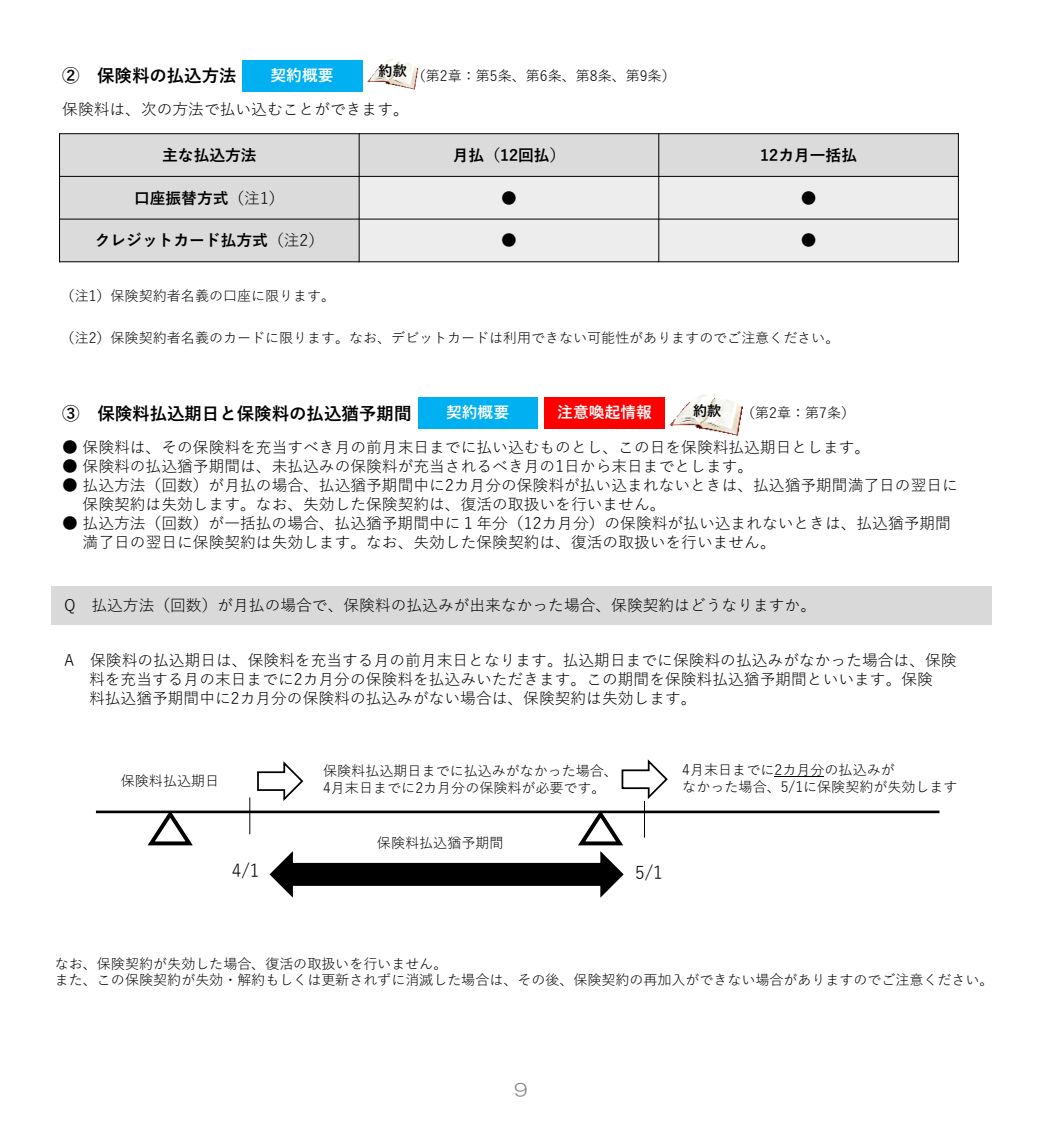
<style>
.page{position:relative;width:1042px;height:1141px;background:#fff}
.page>*{position:absolute;margin:0;border:0;box-sizing:border-box;transform-origin:0 0}
.t1{font:700 17.5px "Yu Gothic";color:#000}
.t2{font:17.5px "Yu Gothic";color:#000}
.t3{font:17.5px "HG Maru Gothic MPRO";color:#898989}
.t4{font:15.75px/18.9px "Yu Gothic";color:#000}
.t5{font:700 15.75px "Yu Gothic";color:#000}
.t6{font:700 15.75px "Yu Gothic";color:#fff}
.t7{font:14px/16.8px "Yu Gothic";color:#000}
.t8{font:700 14px "Yu Gothic";color:#000}
.s1{font-weight:400}
</style>
<div class="page">
<div style="left:418px;top:397px;width:119px;height:31px;background:#00b0f0"></div>
<div style="left:544px;top:397px;width:120px;height:32px;background:#f00"></div>
<div style="left:52px;top:586px;width:940px;height:39px;background:#d9d9d9"></div>
<hr style="left:96px;top:811px;width:843px;height:2px;background:#000">
<hr style="left:249px;top:797px;width:1px;height:37px;background:#000">
<svg style="left:146px;top:810px;width:50px;height:36px"></svg>
<svg style="left:256px;top:759px;width:413px;height:139px"></svg>
<hr style="left:774px;top:776px;width:50px;height:1px;background:#000">
<div style="left:242px;top:60px;width:120px;height:31px;background:#00b0f0"></div>
<div style="left:60px;top:134px;width:299px;height:42px;background:#dbdbdb"></div>
<div style="left:359px;top:134px;width:300px;height:42px;background:#dbdbdb"></div>
<div style="left:659px;top:134px;width:299px;height:42px;background:#dbdbdb"></div>
<div style="left:60px;top:176px;width:299px;height:43px;background:#dbdbdb"></div>
<div style="left:359px;top:176px;width:300px;height:43px;background:#ededed"></div>
<div style="left:659px;top:176px;width:299px;height:43px;background:#ededed"></div>
<div style="left:60px;top:219px;width:299px;height:43px;background:#dbdbdb"></div>
<div style="left:359px;top:219px;width:300px;height:43px;background:#ededed"></div>
<div style="left:659px;top:219px;width:299px;height:43px;background:#ededed"></div>
<hr style="left:359px;top:133px;width:1px;height:129px;background:#000">
<hr style="left:658px;top:133px;width:1px;height:129px;background:#000">
<hr style="left:59px;top:176px;width:900px;height:1px;background:#000">
<hr style="left:59px;top:219px;width:900px;height:1px;background:#000">
<hr style="left:59px;top:261px;width:900px;height:1px;background:#000">
<hr style="left:59px;top:133px;width:1px;height:129px;background:#000">
<hr style="left:958px;top:133px;width:1px;height:129px;background:#000">
<hr style="left:59px;top:133px;width:900px;height:1px;background:#000">
<img style="left:367px;top:59px;width:51px;height:31px">
<img style="left:670px;top:394px;width:73px;height:42px">
<p class="t8" style="left:379px;top:63px;width:30px">約款</p>
<p class="t1" style="left:62px;top:66px;width:176px">② 保険料の払込方法</p>
<p class="t6" style="left:271px;top:66px;width:64px">契約概要</p>
<p class="t7" style="left:412px;top:66px;width:266px">（第2章：第5条、第6条、第8条、第9条）</p>
<p class="t4" style="left:62px;top:98px;width:348px">保険料は、次の方法で払い込むことができます。</p>
<p class="t5" style="left:162px;top:146px;width:96px">主な払込方法</p>
<p class="t5" style="left:453px;top:146px;width:114px">月払（12回払）</p>
<p class="t5" style="left:760px;top:146px;width:98px">12カ月一括払</p>
<p class="t5" style="left:134px;top:189px;width:152px">口座振替方式<span class="s1">（注1）</span></p>
<p class="t4" style="left:501px;top:186px;width:17px">●</p>
<p class="t4" style="left:801px;top:186px;width:17px">●</p>
<p class="t5" style="left:95px;top:232px;width:231px">クレジットカード払方式<span class="s1">（注2）</span></p>
<p class="t4" style="left:501px;top:229px;width:17px">●</p>
<p class="t4" style="left:801px;top:229px;width:17px">●</p>
<p class="t7" style="left:61px;top:285px;width:276px">（注1）保険契約者名義の口座に限ります。</p>
<p class="t7" style="left:61px;top:328px;width:780px">（注2）保険契約者名義のカードに限ります。なお、デビットカードは利用できない可能性がありますのでご注意ください。</p>
<p class="t8" style="left:693px;top:403px;width:30px">約款</p>
<p class="t7" style="left:741px;top:403px;width:116px">（第2章：第7条）</p>
<p class="t1" style="left:62px;top:404px;width:351px">③ 保険料払込期日と保険料の払込猶予期間</p>
<p class="t6" style="left:446px;top:403px;width:65px">契約概要</p>
<p class="t6" style="left:557px;top:403px;width:96px">注意喚起情報</p>
<p class="t4" style="left:62px;top:436px;width:809px">● 保険料は、その保険料を充当すべき月の前月末日までに払い込むものとし、この日を保険料払込期日とします。</p>
<p class="t4" style="left:62px;top:455px;width:692px">● 保険料の払込猶予期間は、未払込みの保険料が充当されるべき月の1日から末日までとします。</p>
<p class="t4" style="left:83px;top:474px;width:877px;text-indent:-20px">● 払込方法（回数）が月払の場合、払込猶予期間中に2カ月分の保険料が払い込まれないときは、払込猶予期間満了日の翌日に保険契約は失効します。なお、失効した保険契約は、復活の取扱いを行いません。</p>
<p class="t4" style="left:83px;top:511px;width:870px;text-indent:-20px">● 払込方法（回数）が一括払の場合、払込猶予期間中に１年分（12カ月分）の保険料が払い込まれないときは、払込猶予期間満了日の翌日に保険契約は失効します。なお、失効した保険契約は、復活の取扱いを行いません。</p>
<p class="t4" style="left:64px;top:593px;width:753px">Q 払込方法（回数）が月払の場合で、保険料の払込みが出来なかった場合、保険契約はどうなりますか。</p>
<p class="t4" style="left:89px;top:649px;width:869px;text-indent:-25px">A 保険料の払込期日は、保険料を充当する月の前月末日となります。払込期日までに保険料の払込みがなかった場合は、保険料を充当する月の末日までに2カ月分の保険料を払込みいただきます。この期間を保険料払込猶予期間といいます。保険<br>料払込猶予期間中に2カ月分の保険料の払込みがない場合は、保険契約は失効します。</p>
<p class="t7" style="left:121px;top:771px;width:100px">保険料払込期日</p>
<p class="t7" style="left:323px;top:761px;width:296px">保険料払込期日までに払込みがなかった場合、<br>4月末日までに2カ月分の保険料が必要です。</p>
<p class="t7" style="left:377px;top:833px;width:128px">保険料払込猶予期間</p>
<p class="t2" style="left:232px;top:855px;width:29px">4/1</p>
<p class="t2" style="left:635px;top:856px;width:29px">5/1</p>
<p class="t7" style="left:682px;top:760px;width:277px">4月末日までに2カ月分の払込みが<br>なかった場合、5/1に保険契約が失効します</p>
<p class="t7" style="left:55px;top:953px;width:940px">なお、保険契約が失効した場合、復活の取扱いを行いません。<br>また、この保険契約が失効・解約もしくは更新されずに消滅した場合は、その後、保険契約の再加入ができない場合がありますのでご注意ください。</p>
<p class="t3" style="left:514px;top:1081px;width:14px">9</p>
</div>
